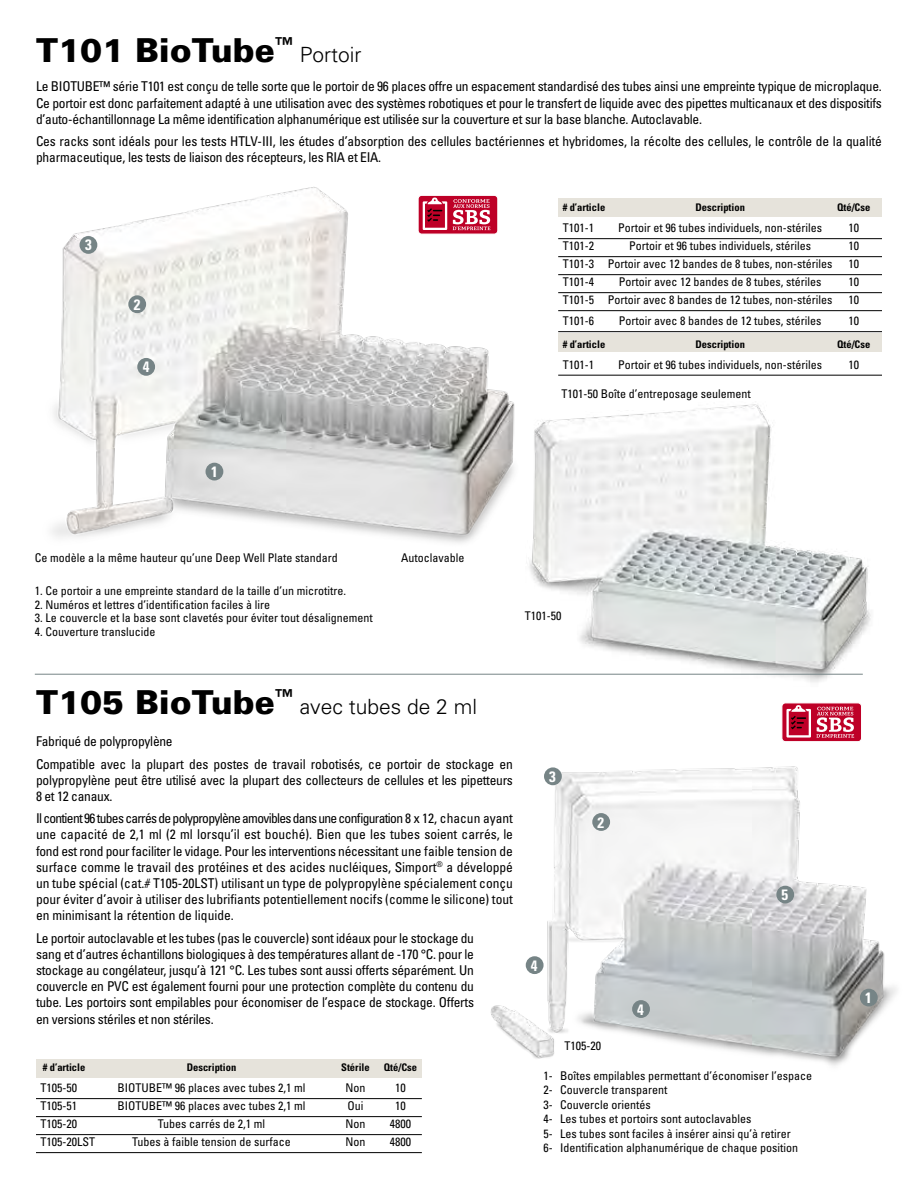
<style>
.page{position:relative;width:918px;height:1188px;background:#fff}
.page>*{position:absolute;margin:0;border:0;box-sizing:border-box;transform-origin:0 0}
.t1{font:900 33px "Univers";color:#000}
.t2{font:300 21px "Univers";color:#000}
.t3{font:700 condensed 15px "Univers";color:#fff}
.t4{font:condensed 13.5px/16.2px "Univers";letter-spacing:-.01em;color:#000;text-align:justify}
.t5{font:condensed 12px/14.4px "Univers";color:#000}
.t6{font:700 condensed 10.5px "Univers";color:#000}
</style>
<div class="page">
<img style="left:52px;top:187px;width:447px;height:356px">
<img style="left:491px;top:766px;width:406px;height:300px">
<div style="left:558px;top:333px;width:324px;height:19px;background:#e6e3db"></div>
<div style="left:36px;top:1060px;width:386px;height:18px;background:#e6e3db"></div>
<div style="left:558px;top:198px;width:324px;height:19px;background:#e6e3db"></div>
<img style="left:499px;top:390px;width:372px;height:292px">
<hr style="left:558px;top:238px;width:324px;height:1px;background:#000">
<hr style="left:558px;top:256px;width:324px;height:1px;background:#000">
<hr style="left:558px;top:274px;width:324px;height:1px;background:#000">
<hr style="left:558px;top:292px;width:324px;height:1px;background:#000">
<hr style="left:558px;top:310px;width:324px;height:1px;background:#000">
<hr style="left:558px;top:331px;width:324px;height:1px;background:#000">
<hr style="left:558px;top:375px;width:324px;height:1px;background:#000">
<hr style="left:36px;top:1098px;width:386px;height:1px;background:#000">
<hr style="left:36px;top:1116px;width:386px;height:1px;background:#000">
<hr style="left:36px;top:1134px;width:386px;height:1px;background:#000">
<hr style="left:36px;top:1152px;width:386px;height:1px;background:#000">
<hr style="left:35px;top:674px;width:828px;height:1px;background:#768486">
<div style="left:206px;top:463px;width:17px;height:18px;background:#768486;border-radius:50%"></div>
<div style="left:860px;top:989px;width:18px;height:18px;background:#768486;border-radius:50%"></div>
<div style="left:80px;top:236px;width:17px;height:18px;background:#768486;border-radius:50%"></div>
<div style="left:128px;top:295px;width:18px;height:18px;background:#768486;border-radius:50%"></div>
<div style="left:632px;top:1000px;width:18px;height:18px;background:#768486;border-radius:50%"></div>
<div style="left:137px;top:358px;width:18px;height:18px;background:#768486;border-radius:50%"></div>
<div style="left:526px;top:956px;width:18px;height:18px;background:#768486;border-radius:50%"></div>
<div style="left:592px;top:813px;width:18px;height:18px;background:#768486;border-radius:50%"></div>
<div style="left:776px;top:886px;width:18px;height:18px;background:#768486;border-radius:50%"></div>
<div style="left:544px;top:767px;width:18px;height:18px;background:#768486;border-radius:50%"></div>
<div style="left:418px;top:195px;width:80px;height:39px;background:#be0027;border-radius:4px"></div>
<div style="left:418px;top:195px;width:80px;height:40px;border:1px solid #fff;border-radius:4px"></div>
<svg style="left:423px;top:198px;width:24px;height:32px"></svg>
<svg style="left:453px;top:199px;width:37px;height:31px"></svg>
<div style="left:782px;top:703px;width:80px;height:39px;background:#be0027;border-radius:4px"></div>
<div style="left:781px;top:702px;width:81px;height:40px;border:1px solid #fff;border-radius:4px"></div>
<svg style="left:786px;top:705px;width:68px;height:33px"></svg>
<h1 class="t1" style="left:36px;top:30px;width:259px">T101 BioTube<sup>™</sup></h1>
<h2 class="t2" style="left:300px;top:42px;width:63px">Portoir</h2>
<p class="t4" style="left:36px;top:78px;width:847px">Le BIOTUBE™ série T101 est conçu de telle sorte que le portoir de 96 places offre un espacement standardisé des tubes ainsi une empreinte typique de microplaque.<br>Ce portoir est donc parfaitement adapté à une utilisation avec des systèmes robotiques et pour le transfert de liquide avec des pipettes multicanaux et des dispositifs d’auto-échantillonnage La même identification alphanumérique est utilisée sur la couverture et sur la base blanche. Autoclavable.</p>
<p class="t4" style="left:36px;top:133px;width:847px">Ces racks sont idéals pour les tests HTLV-III, les études d’absorption des cellules bactériennes et hybridomes, la récolte des cellules, le contrôle de la qualité pharmaceutique, les tests de liaison des récepteurs, les RIA et EIA.</p>
<p class="t3" style="left:85px;top:236px;width:8px">3</p>
<p class="t3" style="left:134px;top:295px;width:8px">2</p>
<p class="t3" style="left:143px;top:358px;width:8px">4</p>
<p class="t3" style="left:211px;top:463px;width:8px">1</p>
<p class="t6" style="left:563px;top:201px;width:44px"># d’article</p>
<p class="t6" style="left:695px;top:201px;width:51px">Description</p>
<p class="t6" style="left:837px;top:201px;width:35px">Qté/Cse</p>
<p class="t5" style="left:563px;top:221px;width:33px">T101-1</p>
<p class="t5" style="left:618px;top:221px;width:205px">Portoir et 96 tubes individuels, non-stériles</p>
<p class="t5" style="left:848px;top:221px;width:12px">10</p>
<p class="t5" style="left:563px;top:239px;width:33px">T101-2</p>
<p class="t5" style="left:629px;top:239px;width:183px">Portoir et 96 tubes individuels, stériles</p>
<p class="t5" style="left:848px;top:239px;width:12px">10</p>
<p class="t5" style="left:563px;top:257px;width:271px">T101-3 Portoir avec 12 bandes de 8 tubes, non-stériles</p>
<p class="t5" style="left:848px;top:257px;width:12px">10</p>
<p class="t5" style="left:563px;top:275px;width:33px">T101-4</p>
<p class="t5" style="left:619px;top:275px;width:204px">Portoir avec 12 bandes de 8 tubes, stériles</p>
<p class="t5" style="left:848px;top:275px;width:12px">10</p>
<p class="t5" style="left:563px;top:293px;width:271px">T101-5 Portoir avec 8 bandes de 12 tubes, non-stériles</p>
<p class="t5" style="left:848px;top:293px;width:12px">10</p>
<p class="t5" style="left:563px;top:314px;width:33px">T101-6</p>
<p class="t5" style="left:619px;top:314px;width:204px">Portoir avec 8 bandes de 12 tubes, stériles</p>
<p class="t5" style="left:848px;top:314px;width:12px">10</p>
<p class="t6" style="left:563px;top:338px;width:44px"># d’article</p>
<p class="t6" style="left:695px;top:338px;width:51px">Description</p>
<p class="t6" style="left:837px;top:338px;width:35px">Qté/Cse</p>
<p class="t5" style="left:563px;top:357px;width:33px">T101-1</p>
<p class="t5" style="left:618px;top:357px;width:205px">Portoir et 96 tubes individuels, non-stériles</p>
<p class="t5" style="left:848px;top:357px;width:12px">10</p>
<p class="t5" style="left:561px;top:386px;width:191px">T101-50 Boîte d’entreposage seulement</p>
<p class="t5" style="left:35px;top:550px;width:304px">Ce modèle a la même hauteur qu’une Deep Well Plate standard</p>
<p class="t5" style="left:35px;top:583px;width:313px">1. Ce portoir a une empreinte standard de la taille d’un microtitre.</p>
<p class="t5" style="left:35px;top:597px;width:237px">2. Numéros et lettres d’identification faciles à lire</p>
<p class="t5" style="left:35px;top:610px;width:339px">3. Le couvercle et la base sont clavetés pour éviter tout désalignement</p>
<p class="t5" style="left:35px;top:624px;width:122px">4. Couverture translucide</p>
<p class="t5" style="left:401px;top:550px;width:65px">Autoclavable</p>
<p class="t5" style="left:525px;top:608px;width:38px">T101-50</p>
<h1 class="t1" style="left:36px;top:682px;width:259px">T105 BioTube<sup>™</sup></h1>
<h2 class="t2" style="left:300px;top:694px;width:179px">avec tubes de 2 ml</h2>
<p class="t4" style="left:36px;top:730px;width:479px;line-height:22.2px">Fabriqué de polypropylène<br>Compatible avec la plupart des postes de travail robotisés, ce portoir de stockage en</p>
<p class="t4" style="left:36px;top:772px;width:478px">polypropylène peut être utilisé avec la plupart des collecteurs de cellules et les pipetteurs<br>8 et 12 canaux.</p>
<p class="t4" style="left:36px;top:810px;width:479px">Il contient 96 tubes carrés de polypropylène amovibles dans une configuration 8 x 12, chacun ayant une capacité de 2,1 ml (2 ml lorsqu’il est bouché). Bien que les tubes soient carrés, le fond est rond pour faciliter le vidage. Pour les interventions nécessitant une faible tension de surface comme le travail des protéines et des acides nucléiques, Simport<sup>®</sup> a développé un tube spécial (cat.# T105-20LST) utilisant un type de polypropylène spécialement conçu pour éviter d’avoir à utiliser des lubrifiants potentiellement nocifs (comme le silicone) tout en minimisant la rétention de liquide.</p>
<p class="t4" style="left:36px;top:929px;width:440px">Le portoir autoclavable et les tubes (pas le couvercle) sont idéaux pour le stockage du sang et d’autres échantillons biologiques à des températures allant de -170 °C. pour le stockage au congélateur, jusqu’à 121 °C. Les tubes sont aussi offerts séparément. Un couvercle en PVC est également fourni pour une protection complète du contenu du tube. Les portoirs sont empilables pour économiser de l’espace de stockage. Offerts en versions stériles et non stériles.</p>
<p class="t6" style="left:43px;top:1061px;width:44px"># d’article</p>
<p class="t6" style="left:187px;top:1061px;width:51px">Description</p>
<p class="t6" style="left:341px;top:1061px;width:30px">Stérile</p>
<p class="t6" style="left:384px;top:1061px;width:35px">Qté/Cse</p>
<p class="t5" style="left:40px;top:1081px;width:38px">T105-50</p>
<p class="t5" style="left:118px;top:1081px;width:189px">BIOTUBE™ 96 places avec tubes 2,1 ml</p>
<p class="t5" style="left:346px;top:1081px;width:22px">Non</p>
<p class="t5" style="left:395px;top:1081px;width:12px">10</p>
<p class="t5" style="left:41px;top:1099px;width:38px">T105-51</p>
<p class="t5" style="left:118px;top:1099px;width:189px">BIOTUBE™ 96 places avec tubes 2,1 ml</p>
<p class="t5" style="left:348px;top:1099px;width:17px">Oui</p>
<p class="t5" style="left:395px;top:1099px;width:12px">10</p>
<p class="t5" style="left:41px;top:1117px;width:38px">T105-20</p>
<p class="t5" style="left:158px;top:1117px;width:109px">Tubes carrés de 2,1 ml</p>
<p class="t5" style="left:346px;top:1117px;width:22px">Non</p>
<p class="t5" style="left:390px;top:1117px;width:23px">4800</p>
<p class="t5" style="left:41px;top:1135px;width:56px">T105-20LST</p>
<p class="t5" style="left:132px;top:1135px;width:160px">Tubes à faible tension de surface</p>
<p class="t5" style="left:346px;top:1135px;width:22px">Non</p>
<p class="t5" style="left:390px;top:1135px;width:23px">4800</p>
<p class="t3" style="left:549px;top:768px;width:8px">3</p>
<p class="t3" style="left:597px;top:813px;width:8px">2</p>
<p class="t3" style="left:531px;top:956px;width:8px">4</p>
<p class="t5" style="left:565px;top:1039px;width:38px">T105-20</p>
<p class="t3" style="left:637px;top:1000px;width:8px">4</p>
<p class="t3" style="left:782px;top:886px;width:8px">5</p>
<p class="t5" style="left:544px;top:1068px;width:270px">1- Boîtes empilables permettant d’économiser l’espace 2- Couvercle transparent<br>3- Couvercle orientés<br>4- Les tubes et portoirs sont autoclavables<br>5- Les tubes sont faciles à insérer ainsi qu’à retirer<br>6- Identification alphanumérique de chaque position</p>
<p class="t3" style="left:865px;top:989px;width:8px">1</p>
</div>
